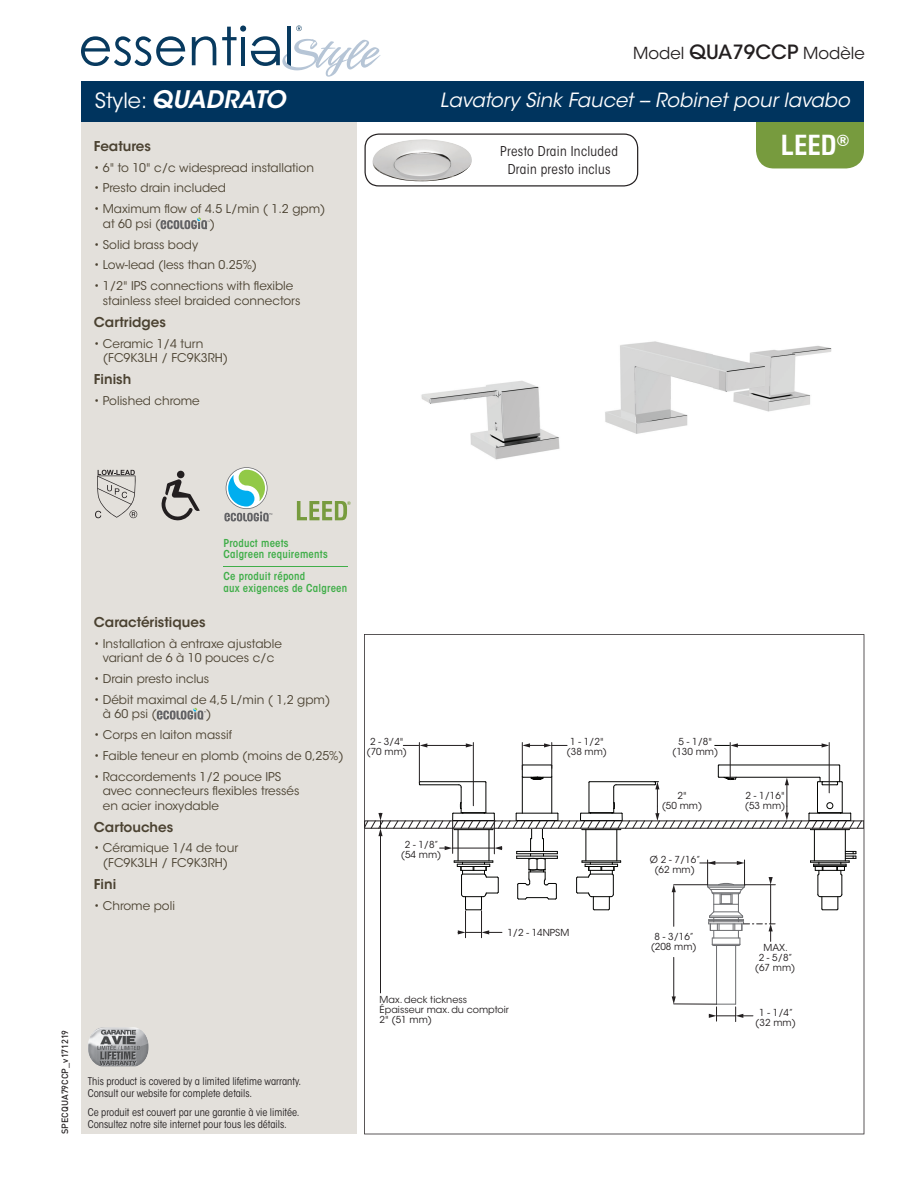
<style>
.page{position:relative;width:918px;height:1188px;background:#fff}
.page>*{position:absolute;margin:0;border:0;box-sizing:border-box;transform-origin:0 0}
.t1{font:700 condensed 27px "Swiss 721 BT";color:#fff}
.t2{font:italic 600 24px "ITC Avant Garde Std";color:#fff}
.t3{font:italic 19.5px "ITC Avant Garde Std";color:#fff}
.t4{font:16.5px "ITC Avant Garde Std";color:#231f20}
.t5{font:600 13.5px "ITC Avant Garde Std";color:#4b4231}
.t6{font:condensed 13.5px/17.7px "ITC Avant Garde Std";letter-spacing:.025em;color:#231f20;text-align:center}
.t7{font:12px/14.4px "ITC Avant Garde Std";color:#4b4231}
.t8{font:600 condensed 10.95px/11.7px "ITC Avant Garde Std";letter-spacing:.02em;color:#40ae49}
.t9{font:condensed 10.5px/12px "ITC Avant Garde Std";color:#231f20}
.t10{font:9.6px/9.9px "ITC Avant Garde Std";color:#231f20;text-align:center}
.t11{font:500 9px "DIN";color:#231f20}
.s1{font-weight:400;font-style:normal;font-size:21px}
.s2{font-weight:500;font-size:19.5px}
</style>
<div class="page">
<div style="left:756px;top:83px;width:108px;height:85px;background:#779b3e;border-radius:18px"></div>
<div style="left:81px;top:81px;width:275px;height:1053px;background:#e3e0db"></div>
<div style="left:81px;top:81px;width:783px;height:41px;background:#00345e"></div>
<svg style="left:95px;top:470px;width:42px;height:48px"></svg>
<svg style="left:224px;top:467px;width:48px;height:54px"></svg>
<div style="left:177px;top:471px;width:7px;height:7px;background:#231f20;border-radius:50%"></div>
<svg style="left:161px;top:479px;width:39px;height:42px"></svg>
<svg style="left:297px;top:501px;width:54px;height:19px"></svg>
<hr style="left:223px;top:566px;width:125px;height:1px;background:#40ae49">
<svg style="left:364px;top:634px;width:500px;height:500px"></svg>
<img style="left:421px;top:341px;width:411px;height:119px">
<svg style="left:157px;top:708px;width:49px;height:12px"></svg>
<svg style="left:161px;top:217px;width:49px;height:12px"></svg>
<svg style="left:364px;top:133px;width:274px;height:54px"></svg>
<img style="left:88px;top:1027px;width:61px;height:39px">
<svg style="left:81px;top:36px;width:104px;height:30px"></svg>
<svg style="left:192px;top:36px;width:24px;height:29px"></svg>
<svg style="left:222px;top:26px;width:159px;height:51px"></svg>
<h2 class="t2" style="left:95px;top:84px;width:192px"><span class="s1">Style:</span> QUADRATO</h2>
<p class="t5" style="left:94px;top:137px;width:59px">Features</p>
<p class="t7" style="left:94px;top:160px;width:222px">• 6" to 10" c/c widespread installation</p>
<p class="t7" style="left:94px;top:181px;width:134px">• Presto drain included</p>
<p class="t7" style="left:103px;top:202px;width:224px;text-indent:-9px">• Maximum flow of 4.5 L/min ( 1.2 gpm) at 60 psi (</p>
<p class="t7" style="left:210px;top:216px;width:7px">)</p>
<p class="t7" style="left:94px;top:237px;width:106px">• Solid brass body</p>
<p class="t7" style="left:94px;top:258px;width:165px">• Low-lead (less than 0.25%)</p>
<p class="t7" style="left:103px;top:279px;width:199px;text-indent:-9px">• 1/2" IPS connections with flexible stainless steel braided connectors</p>
<p class="t5" style="left:94px;top:313px;width:74px">Cartridges</p>
<p class="t7" style="left:103px;top:336px;width:127px;text-indent:-9px">• Ceramic 1/4 turn (FC9K3LH / FC9K3RH)</p>
<p class="t5" style="left:94px;top:371px;width:39px">Finish</p>
<p class="t7" style="left:94px;top:394px;width:107px">• Polished chrome</p>
<h3 class="t4" style="left:633px;top:43px;width:233px">Model <span class="s2">QUA79CCP</span> Modèle</h3>
<h3 class="t3" style="left:440px;top:88px;width:411px">Lavatory Sink Faucet -- Robinet pour lavabo</h3>
<p class="t6" style="left:500px;top:142px;width:119px">Presto Drain Included<br>Drain presto inclus</p>
<h1 class="t1" style="left:781px;top:129px;width:70px">LEED<sup>®</sup></h1>
<p class="t8" style="left:223px;top:537px;width:106px">Product meets<br>Calgreen requirements</p>
<p class="t8" style="left:223px;top:570px;width:125px">Ce produit répond<br>aux exigences de Calgreen</p>
<p class="t5" style="left:94px;top:613px;width:113px">Caractéristiques</p>
<p class="t7" style="left:94px;top:636px;width:190px;text-align:center">• Installation à entraxe ajustable variant de 6 à 10 pouces c/c</p>
<p class="t7" style="left:94px;top:671px;width:117px">• Drain presto inclus</p>
<p class="t7" style="left:103px;top:692px;width:229px;text-indent:-9px">• Débit maximal de 4,5 L/min ( 1,2 gpm) à 60 psi (</p>
<p class="t7" style="left:206px;top:707px;width:7px">)</p>
<p class="t7" style="left:94px;top:728px;width:140px">• Corps en laiton massif</p>
<p class="t7" style="left:94px;top:748px;width:251px">• Faible teneur en plomb (moins de 0,25%)</p>
<p class="t7" style="left:103px;top:769px;width:198px;text-indent:-9px">• Raccordements 1/2 pouce IPS avec connecteurs flexibles tressés en acier inoxydable</p>
<p class="t5" style="left:94px;top:818px;width:81px">Cartouches</p>
<p class="t7" style="left:94px;top:841px;width:146px;text-align:center">• Céramique 1/4 de tour (FC9K3LH / FC9K3RH)</p>
<p class="t5" style="left:94px;top:875px;width:24px">Fini</p>
<p class="t7" style="left:94px;top:898px;width:83px">• Chrome poli</p>
<p class="t10" style="left:367px;top:737px;width:42px">2 - 3/4" (70 mm)</p>
<p class="t10" style="left:567px;top:737px;width:42px">1 - 1/2" (38 mm)</p>
<p class="t10" style="left:401px;top:840px;width:42px">2 - 1/8” (54 mm)</p>
<p class="t10" style="left:507px;top:927px;width:63px">1/2 - 14NPSM</p>
<p class="t11" style="left:59px;top:1134px;width:106px;rotate:-90deg">SPECQUA79CCP_v171219</p>
<p class="t9" style="left:88px;top:1075px;width:215px">This product is covered by a limited lifetime warranty.<br>Consult our website for complete details.</p>
<p class="t9" style="left:88px;top:1106px;width:213px">Ce produit est couvert par une garantie à vie limitée.<br>Consultez notre site internet pour tous les détails.</p>
<p class="t10" style="left:380px;top:995px;width:131px;text-align:left">Max. deck tickness<br>Épaisseur max. du comptoir<br>2" (51 mm)</p>
<p class="t10" style="left:672px;top:737px;width:48px">5 - 1/8" (130 mm)</p>
<p class="t10" style="left:662px;top:790px;width:42px">2"<br>(50 mm)</p>
<p class="t10" style="left:745px;top:790px;width:42px;text-align:left">2 - 1/16" (53 mm)</p>
<p class="t10" style="left:650px;top:855px;width:52px">Ø 2 - 7/16” (62 mm)</p>
<p class="t10" style="left:651px;top:932px;width:48px">8 - 3/16” (208 mm)</p>
<p class="t10" style="left:755px;top:943px;width:42px">MAX.<br>2 - 5/8” (67 mm)</p>
<p class="t10" style="left:755px;top:1007px;width:42px">1 - 1/4” (32 mm)</p>
</div>
